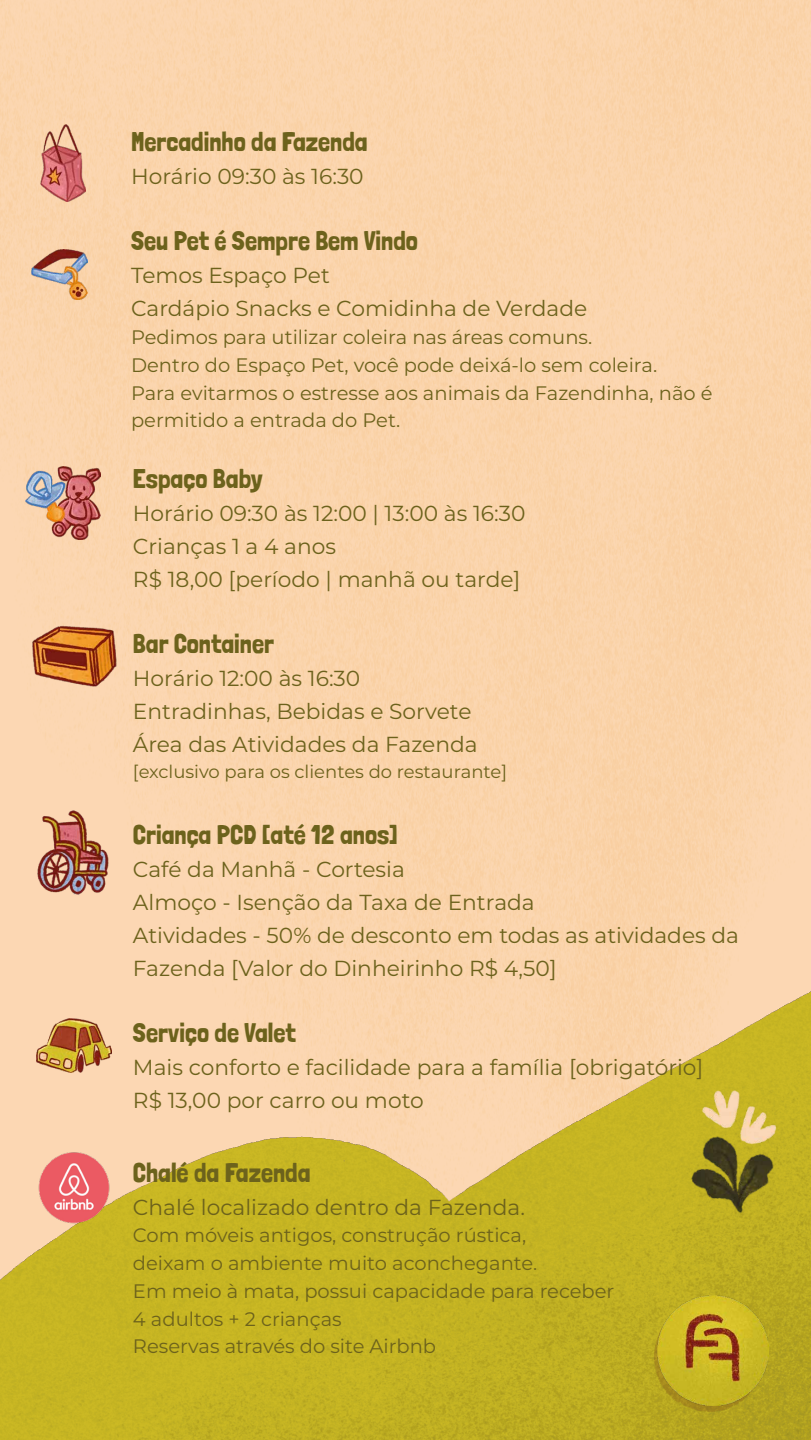
<style>
.page{position:relative;width:811px;height:1440px;background:#fff}
.page>*{position:absolute;margin:0;border:0;box-sizing:border-box;transform-origin:0 0}
.t1{font:27px "Londrina Solid";color:#6c621c}
.t2{font:21.75px/33px "Montserrat";color:#6c621c}
.t3{font:19.5px/27.8px "Montserrat";color:#6c621c}
.t4{font:18px "Montserrat";color:#6c621c}
</style>
<div class="page">
<div style="left:0;top:0;width:811px;height:727px;background:#fad4ab"></div>
<img style="left:0;top:727px;width:811px;height:713px">
<img style="left:41px;top:125px;width:44px;height:76px">
<img style="left:32px;top:249px;width:56px;height:51px">
<img style="left:26px;top:619px;width:96px;height:77px">
<img style="left:26px;top:467px;width:74px;height:72px">
<img style="left:32px;top:805px;width:85px;height:97px">
<img style="left:37px;top:1019px;width:75px;height:53px">
<img style="left:665px;top:1039px;width:111px;height:226px">
<img style="left:24px;top:1149px;width:101px;height:76px">
<img style="left:655px;top:1306px;width:107px;height:106px">
<img style="left:657px;top:1295px;width:111px;height:111px">
<p class="t1" style="left:131px;top:126px;width:238px">Mercadinho da Fazenda</p>
<p class="t2" style="left:131px;top:159px;width:234px">Horário 09:30 às 16:30</p>
<p class="t1" style="left:131px;top:225px;width:288px">Seu Pet é Sempre Bem Vindo</p>
<p class="t2" style="left:131px;top:258px;width:458px">Temos Espaço Pet<br>Cardápio Snacks e Comidinha de Verdade</p>
<p class="t3" style="left:131px;top:323px;width:583px">Pedimos para utilizar coleira nas áreas comuns.<br>Dentro do Espaço Pet, você pode deixá-lo sem coleira.<br>Para evitarmos o estresse aos animais da Fazendinha, não é permitido a entrada do Pet.</p>
<p class="t1" style="left:133px;top:463px;width:132px">Espaço Baby</p>
<p class="t2" style="left:133px;top:496px;width:394px">Horário 09:30 às 12:00 | 13:00 às 16:30<br>Crianças 1 a 4 anos<br>R$ 18,00 [período | manhã ou tarde]</p>
<p class="t1" style="left:133px;top:628px;width:142px">Bar Container</p>
<p class="t2" style="left:133px;top:661px;width:346px">Horário 12:00 às 16:30<br>Entradinhas, Bebidas e Sorvete<br>Área das Atividades da Fazenda</p>
<p class="t4" style="left:133px;top:759px;width:376px">[exclusivo para os clientes do restaurante]</p>
<p class="t1" style="left:133px;top:819px;width:266px">Criança PCD [até 12 anos]</p>
<p class="t2" style="left:133px;top:852px;width:607px">Café da Manhã - Cortesia<br>Almoço - Isenção da Taxa de Entrada<br>Atividades - 50% de desconto em todas as atividades da Fazenda [Valor do Dinheirinho R$ 4,50]</p>
<p class="t1" style="left:133px;top:1017px;width:164px">Serviço de Valet</p>
<p class="t2" style="left:133px;top:1050px;width:572px">Mais conforto e facilidade para a família [obrigatório]<br>R$ 13,00 por carro ou moto</p>
<p class="t1" style="left:133px;top:1156px;width:179px">Chalé da Fazenda</p>
<p class="t2" style="left:133px;top:1190px;width:393px">Chalé localizado dentro da Fazenda.</p>
<p class="t3" style="left:133px;top:1221px;width:483px">Com móveis antigos, construção rústica,<br>deixam o ambiente muito aconchegante.<br>Em meio à mata, possui capacidade para receber 4 adultos + 2 crianças<br>Reservas através do site Airbnb</p>
</div>
